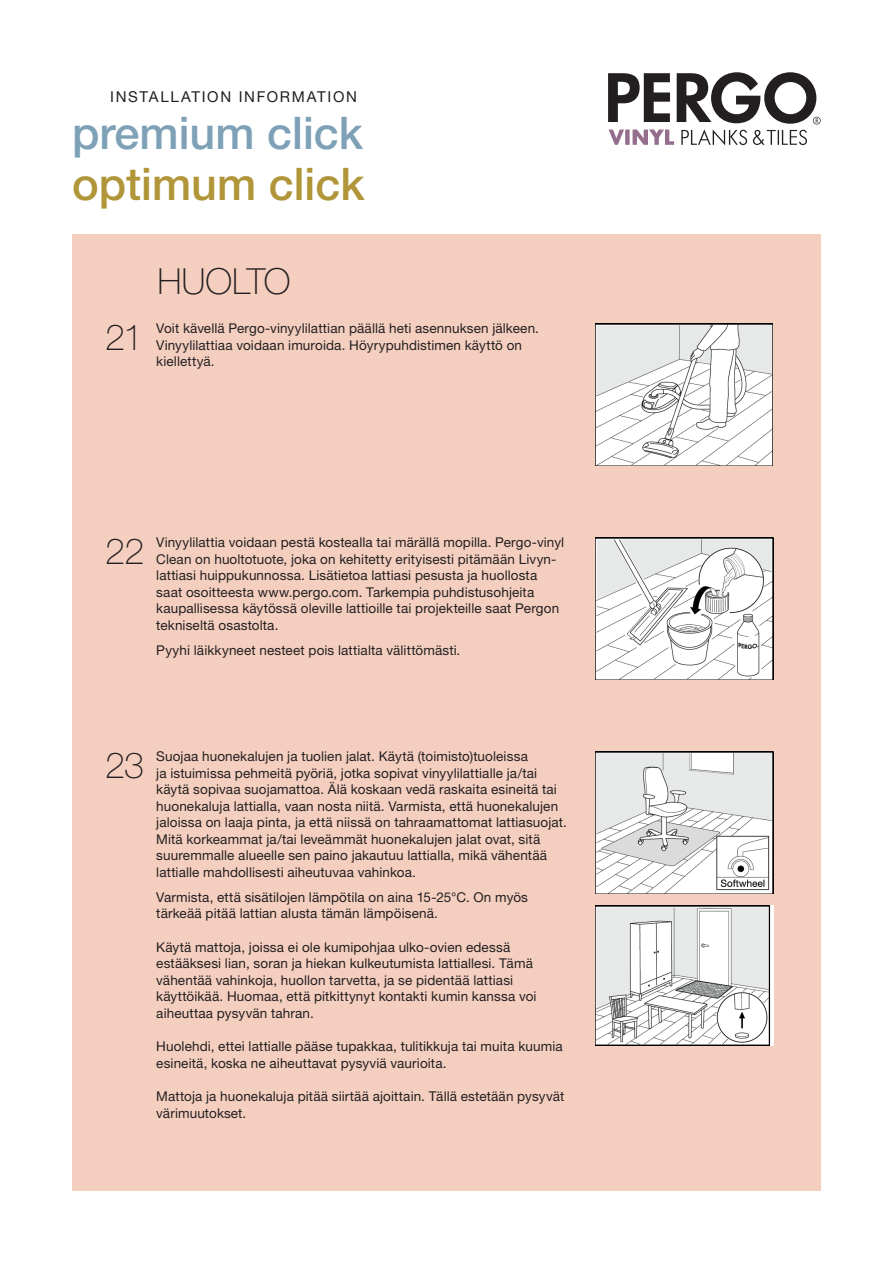
<style>
.page{position:relative;width:893px;height:1263px;background:#fff}
.page>*{position:absolute;margin:0;border:0;box-sizing:border-box;transform-origin:0 0}
.t1{font:500 45px "Helvetica Neue LT Pro";color:#7ea1b7}
.t2{font:500 45px "Helvetica Neue LT Pro";color:#b19539}
.t3{font:100 36px "Helvetica Neue LT Pro";letter-spacing:-.025em;color:#231f20}
.t4{font:15px "Helvetica Neue LT Pro";letter-spacing:.115em;color:#231f20}
.t5{font:13.5px/16.5px "Helvetica Neue LT Pro";letter-spacing:.01em;color:#231f20}
</style>
<div class="page">
<div style="left:72px;top:234px;width:749px;height:957px;background:#f4cfc0"></div>
<img style="left:595px;top:324px;width:178px;height:142px">
<img style="left:595px;top:537px;width:178px;height:143px">
<img style="left:595px;top:751px;width:178px;height:143px">
<img style="left:595px;top:906px;width:178px;height:139px">
<svg style="left:608px;top:72px;width:213px;height:73px"></svg>
<p class="t4" style="left:110px;top:88px;width:248px">INSTALLATION INFORMATION</p>
<h1 class="t1" style="left:72px;top:106px;width:292px">premium click</h1>
<h1 class="t2" style="left:72px;top:157px;width:294px">optimum click</h1>
<h2 class="t3" style="left:157px;top:259px;width:135px">HUOLTO</h2>
<h2 class="t3" style="left:105px;top:316px;width:39px">21</h2>
<p class="t5" style="left:156px;top:320px;width:384px">Voit kävellä Pergo-vinyylilattian päällä heti asennuksen jälkeen.<br>Vinyylilattiaa voidaan imuroida. Höyrypuhdistimen käyttö on kiellettyä.</p>
<h2 class="t3" style="left:105px;top:529px;width:41px">22</h2>
<p class="t5" style="left:156px;top:534px;width:409px">Vinyylilattia voidaan pestä kostealla tai märällä mopilla. Pergo-vinyl Clean on huoltotuote, joka on kehitetty erityisesti pitämään Livyn&shy;lattiasi huippukunnossa. Lisätietoa lattiasi pesusta ja huollosta saat osoitteesta www.pergo.com. Tarkempia puhdistusohjeita kaupallisessa käytössä oleville lattioille tai projekteille saat Pergon tekniseltä osastolta.</p>
<p class="t5" style="left:156px;top:641px;width:306px">Pyyhi läikkyneet nesteet pois lattialta välittömästi.</p>
<h2 class="t3" style="left:105px;top:743px;width:40px">23</h2>
<p class="t5" style="left:156px;top:748px;width:412px">Suojaa huonekalujen ja tuolien jalat. Käytä (toimisto)tuoleissa<br>ja istuimissa pehmeitä pyöriä, jotka sopivat vinyylilattialle ja/tai käytä sopivaa suojamattoa. Älä koskaan vedä raskaita esineitä tai huonekaluja lattialla, vaan nosta niitä. Varmista, että huonekalujen jaloissa on laaja pinta, ja että niissä on tahraamattomat lattiasuojat.<br>Mitä korkeammat ja/tai leveämmät huonekalujen jalat ovat, sitä suuremmalle alueelle sen paino jakautuu lattialla, mikä vähentää lattialle mahdollisesti aiheutuvaa vahinkoa.</p>
<p class="t5" style="left:156px;top:888px;width:373px">Varmista, että sisätilojen lämpötila on aina 15-25°C. On myös tärkeää pitää lattian alusta tämän lämpöisenä.</p>
<p class="t5" style="left:156px;top:938px;width:382px">Käytä mattoja, joissa ei ole kumipohjaa ulko-ovien edessä estääksesi lian, soran ja hiekan kulkeutumista lattiallesi. Tämä vähentää vahinkoja, huollon tarvetta, ja se pidentää lattiasi käyttöikää. Huomaa, että pitkittynyt kontakti kumin kanssa voi aiheuttaa pysyvän tahran.</p>
<p class="t5" style="left:156px;top:1038px;width:408px">Huolehdi, ettei lattialle pääse tupakkaa, tulitikkuja tai muita kuumia esineitä, koska ne aiheuttavat pysyviä vaurioita.</p>
<p class="t5" style="left:156px;top:1088px;width:409px">Mattoja ja huonekaluja pitää siirtää ajoittain. Tällä estetään pysyvät värimuutokset.</p>
</div>
